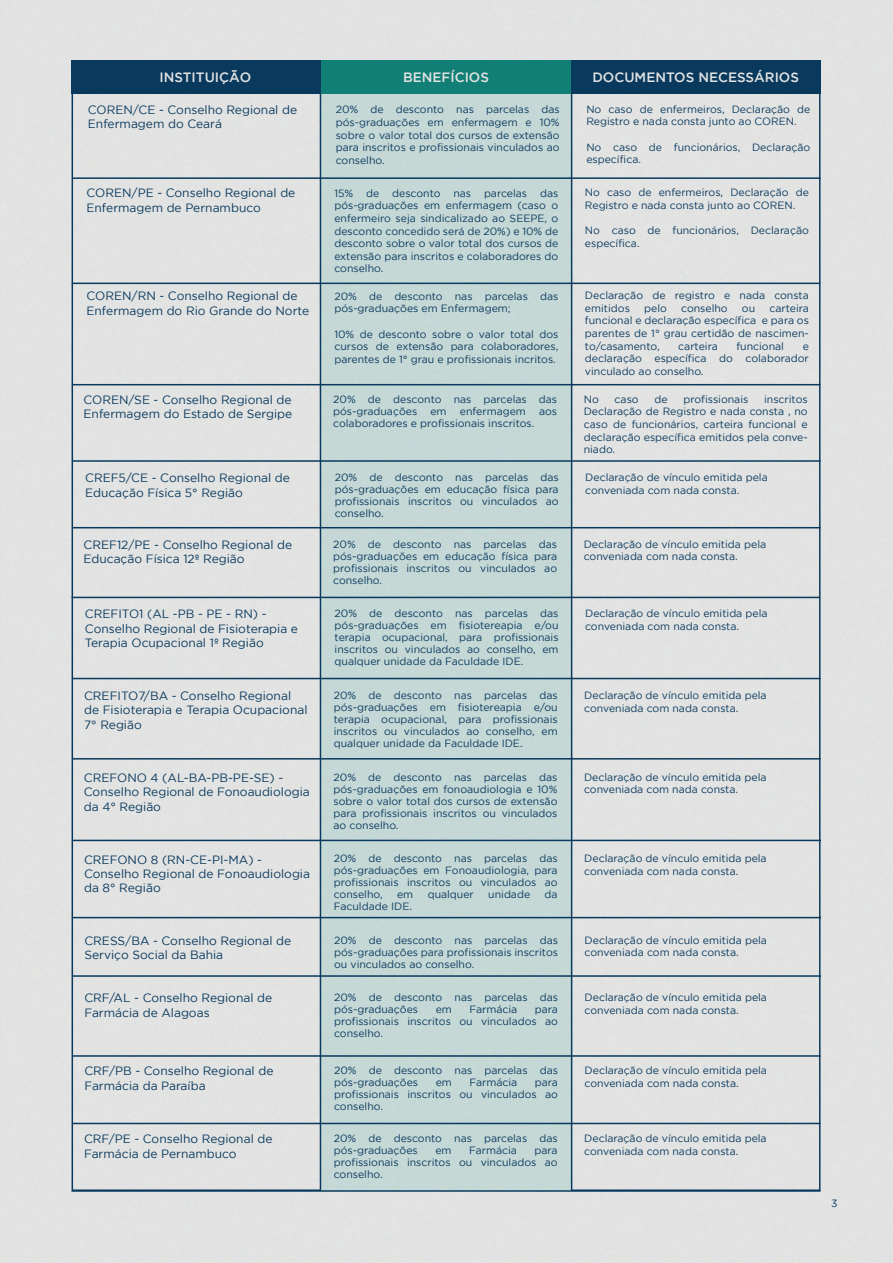
<style>
.page{position:relative;width:893px;height:1263px;background:#fff}
.page>*{position:absolute;margin:0;border:0;box-sizing:border-box;transform-origin:0 0}
.t1{font:500 13.5px "Gotham";color:#e3e4e3}
.t2{font:12px/14.4px "Gotham";color:#0a395e}
.t3{font:10.5px/12.6px "Gotham";color:#0a395e}
</style>
<div class="page">
<div style="left:0;top:0;width:869px;height:1263px;background:#e2e3e2"></div>
<div style="left:321px;top:94px;width:249px;height:1097px;background:#c5d8d6"></div>
<div style="left:72px;top:94px;width:249px;height:1096px;background:#e2e3e2"></div>
<div style="left:571px;top:94px;width:249px;height:1096px;background:#e2e3e2"></div>
<div style="left:72px;top:60px;width:249px;height:34px;background:#0a395e"></div>
<div style="left:321px;top:60px;width:250px;height:34px;background:#117f75"></div>
<div style="left:571px;top:60px;width:249px;height:34px;background:#0a395e"></div>
<hr style="left:72px;top:177px;width:748px;height:2px;background:#09395d">
<hr style="left:72px;top:283px;width:748px;height:1px;background:#09395d">
<hr style="left:72px;top:384px;width:748px;height:1px;background:#09395d">
<hr style="left:72px;top:460px;width:749px;height:2px;background:#09395d">
<hr style="left:72px;top:527px;width:749px;height:1px;background:#09395d">
<hr style="left:72px;top:597px;width:748px;height:1px;background:#09395d">
<hr style="left:72px;top:1190px;width:748px;height:2px;background:#09395d">
<hr style="left:72px;top:678px;width:748px;height:1px;background:#09395d">
<hr style="left:72px;top:758px;width:748px;height:1px;background:#09395d">
<hr style="left:72px;top:917px;width:749px;height:1px;background:#09395d">
<hr style="left:72px;top:840px;width:749px;height:1px;background:#09395d">
<hr style="left:72px;top:975px;width:749px;height:2px;background:#09395d">
<hr style="left:72px;top:1055px;width:748px;height:2px;background:#09395d">
<hr style="left:72px;top:1123px;width:748px;height:1px;background:#09395d">
<p class="t1" style="left:159px;top:69px;width:93px">INSTITUIÇÃO</p>
<p class="t1" style="left:403px;top:69px;width:87px">BENEFÍCIOS</p>
<p class="t1" style="left:592px;top:69px;width:208px">DOCUMENTOS NECESSÁRIOS</p>
<p class="t2" style="left:88px;top:102px;width:211px">COREN/CE - Conselho Regional de<br>Enfermagem do Ceará</p>
<p class="t3" style="left:336px;top:103px;width:225px;text-align:justify">20% de desconto nas parcelas das pós-graduações em enfermagem e 10% sobre o valor total dos cursos de extensão para inscritos e profissionais vinculados ao conselho.</p>
<p class="t3" style="left:586px;top:103px;width:225px">No caso de enfermeiros, Declaração de<br>Registro e nada consta junto ao COREN.</p>
<p class="t3" style="left:586px;top:140px;width:225px">No caso de funcionários, Declaração específica.</p>
<p class="t2" style="left:87px;top:186px;width:210px">COREN/PE - Conselho Regional de<br>Enfermagem de Pernambuco</p>
<p class="t3" style="left:334px;top:187px;width:225px;text-align:justify">15% de desconto nas parcelas das pós-graduações em enfermagem (caso o enfermeiro seja sindicalizado ao SEEPE, o desconto concedido será de 20%) e 10% de desconto sobre o valor total dos cursos de extensão para inscritos e colaboradores do conselho.</p>
<p class="t3" style="left:585px;top:186px;width:225px">No caso de enfermeiros, Declaração de<br>Registro e nada consta junto ao COREN.</p>
<p class="t3" style="left:585px;top:224px;width:225px">No caso de funcionários, Declaração específica.</p>
<p class="t2" style="left:87px;top:289px;width:224px">COREN/RN - Conselho Regional de<br>Enfermagem do Rio Grande do Norte</p>
<p class="t3" style="left:334px;top:290px;width:225px">20% de desconto nas parcelas das pós-graduações em Enfermagem;</p>
<p class="t3" style="left:334px;top:327px;width:225px;text-align:justify">10% de desconto sobre o valor total dos cursos de extensão para colaboradores, parentes de 1° grau e profissionais incritos.</p>
<p class="t2" style="left:84px;top:392px;width:210px">COREN/SE - Conselho Regional de<br>Enfermagem do Estado de Sergipe</p>
<p class="t3" style="left:333px;top:393px;width:225px;line-height:12px">20% de desconto nas parcelas das pós-graduações</p>
<p class="t3" style="left:430px;top:405px;width:18px">em</p>
<p class="t3" style="left:460px;top:405px;width:68px">enfermagem</p>
<p class="t3" style="left:539px;top:405px;width:20px">aos</p>
<p class="t3" style="left:333px;top:417px;width:203px">colaboradores e profissionais inscritos.</p>
<p class="t3" style="left:585px;top:289px;width:225px">Declaração de registro e nada consta emitidos</p>
<p class="t3" style="left:644px;top:302px;width:24px">pelo</p>
<p class="t3" style="left:681px;top:302px;width:48px">conselho</p>
<p class="t3" style="left:742px;top:302px;width:15px">ou</p>
<p class="t3" style="left:585px;top:302px;width:225px;text-align:justify;text-indent:184px">carteira funcional e declaração específica e para os parentes de 1° grau certidão de nascimen&shy;to/casamento,</p>
<p class="t3" style="left:678px;top:339px;width:41px">carteira</p>
<p class="t3" style="left:736px;top:339px;width:49px">funcional</p>
<p class="t3" style="left:585px;top:339px;width:225px;text-align:justify;text-indent:218px">e declaração específica do colaborador vinculado ao conselho.</p>
<p class="t3" style="left:584px;top:393px;width:17px">No</p>
<p class="t3" style="left:615px;top:393px;width:26px">caso</p>
<p class="t3" style="left:654px;top:393px;width:15px">de</p>
<p class="t3" style="left:683px;top:393px;width:66px">profissionais</p>
<p class="t3" style="left:584px;top:393px;width:225px;text-align:justify;text-indent:180px">inscritos Declaração de Registro e nada consta , no caso de funcionários, carteira funcional e declaração específica emitidos pela conve&shy;niado.</p>
<p class="t2" style="left:85px;top:471px;width:206px">CREF5/CE - Conselho Regional de<br>Educação Física 5° Região</p>
<p class="t3" style="left:335px;top:471px;width:225px;line-height:12px;text-align:justify">20% de desconto nas parcelas das pós-graduações em educação física para profissionais inscritos ou vinculados ao conselho.</p>
<p class="t3" style="left:585px;top:471px;width:184px">Declaração de vínculo emitida pela conveniada com nada consta.</p>
<p class="t2" style="left:84px;top:537px;width:210px">CREF12/PE - Conselho Regional de<br>Educação Física 12º Região</p>
<p class="t3" style="left:333px;top:538px;width:225px;line-height:12px;text-align:justify">20% de desconto nas parcelas das pós-graduações em educação física para profissionais inscritos ou vinculados ao conselho.</p>
<p class="t3" style="left:584px;top:537px;width:184px">Declaração de vínculo emitida pela conveniada com nada consta.</p>
<p class="t2" style="left:85px;top:607px;width:215px">CREFITO1 (AL -PB - PE - RN) -<br>Conselho Regional de Fisioterapia e<br>Terapia Ocupacional 1º Região</p>
<p class="t3" style="left:335px;top:607px;width:225px;line-height:12px;text-align:justify">20% de desconto nas parcelas das pós-graduações em fisiotereapia e/ou terapia ocupacional, para profissionais inscritos ou vinculados ao conselho, em qualquer unidade da Faculdade IDE.</p>
<p class="t3" style="left:585px;top:607px;width:184px">Declaração de vínculo emitida pela conveniada com nada consta.</p>
<p class="t2" style="left:84px;top:688px;width:225px">CREFITO7/BA - Conselho Regional de Fisioterapia e Terapia Ocupacional<br>7° Região</p>
<p class="t3" style="left:334px;top:689px;width:225px;line-height:12px;text-align:justify">20% de desconto nas parcelas das pós-graduações em fisiotereapia e/ou terapia ocupacional, para profissionais inscritos ou vinculados ao conselho, em qualquer unidade da Faculdade IDE.</p>
<p class="t3" style="left:584px;top:689px;width:184px">Declaração de vínculo emitida pela conveniada com nada consta.</p>
<p class="t2" style="left:84px;top:770px;width:227px">CREFONO 4 (AL-BA-PB-PE-SE) -<br>Conselho Regional de Fonoaudiologia da 4° Região</p>
<p class="t3" style="left:334px;top:771px;width:225px;line-height:12px;text-align:justify">20% de desconto nas parcelas das pós-graduações em fonoaudiologia e 10% sobre o valor total dos cursos de extensão para profissionais inscritos ou vinculados ao conselho.</p>
<p class="t3" style="left:584px;top:770px;width:184px">Declaração de vínculo emitida pela conveniada com nada consta.</p>
<p class="t2" style="left:84px;top:852px;width:227px">CREFONO 8 (RN-CE-PI-MA) -<br>Conselho Regional de Fonoaudiologia da 8° Região</p>
<p class="t3" style="left:334px;top:852px;width:225px;line-height:12px;text-align:justify">20% de desconto nas parcelas das pós-graduações em Fonoaudiologia, para profissionais inscritos ou vinculados ao conselho,</p>
<p class="t3" style="left:584px;top:852px;width:184px">Declaração de vínculo emitida pela conveniada com nada consta.</p>
<p class="t3" style="left:397px;top:888px;width:18px">em</p>
<p class="t3" style="left:428px;top:888px;width:48px">qualquer</p>
<p class="t3" style="left:488px;top:888px;width:43px">unidade</p>
<p class="t3" style="left:545px;top:888px;width:15px">da</p>
<p class="t3" style="left:334px;top:900px;width:80px">Faculdade IDE.</p>
<p class="t2" style="left:84px;top:933px;width:208px">CRESS/BA - Conselho Regional de<br>Serviço Social da Bahia</p>
<p class="t3" style="left:334px;top:934px;width:225px;line-height:12px;text-align:justify">20% de desconto nas parcelas das pós-graduações para profissionais inscritos ou vinculados ao conselho.</p>
<p class="t3" style="left:585px;top:933px;width:184px">Declaração de vínculo emitida pela conveniada com nada consta.</p>
<p class="t2" style="left:84px;top:991px;width:189px">CRF/AL - Conselho Regional de<br>Farmácia de Alagoas</p>
<p class="t3" style="left:334px;top:991px;width:225px;line-height:12px">20% de desconto nas parcelas das pós-graduações</p>
<p class="t3" style="left:585px;top:991px;width:184px">Declaração de vínculo emitida pela conveniada com nada consta.</p>
<p class="t3" style="left:436px;top:1003px;width:18px">em</p>
<p class="t3" style="left:469px;top:1003px;width:49px">Farmácia</p>
<p class="t3" style="left:334px;top:1003px;width:225px;line-height:12px;text-align:justify;text-indent:201px">para profissionais inscritos ou vinculados ao conselho.</p>
<p class="t2" style="left:84px;top:1064px;width:191px">CRF/PB - Conselho Regional de<br>Farmácia da Paraíba</p>
<p class="t3" style="left:334px;top:1064px;width:225px;line-height:12px">20% de desconto nas parcelas das pós-graduações</p>
<p class="t3" style="left:436px;top:1076px;width:18px">em</p>
<p class="t3" style="left:469px;top:1076px;width:49px">Farmácia</p>
<p class="t3" style="left:334px;top:1076px;width:225px;line-height:12px;text-align:justify;text-indent:201px">para profissionais inscritos ou vinculados ao conselho.</p>
<p class="t2" style="left:84px;top:1131px;width:190px">CRF/PE - Conselho Regional de<br>Farmácia de Pernambuco</p>
<p class="t3" style="left:334px;top:1132px;width:225px;line-height:12px">20% de desconto nas parcelas das pós-graduações</p>
<p class="t3" style="left:435px;top:1144px;width:18px">em</p>
<p class="t3" style="left:469px;top:1144px;width:49px">Farmácia</p>
<p class="t3" style="left:334px;top:1144px;width:225px;line-height:12px;text-align:justify;text-indent:201px">para profissionais inscritos ou vinculados ao conselho.</p>
<p class="t3" style="left:585px;top:1064px;width:184px">Declaração de vínculo emitida pela conveniada com nada consta.</p>
<p class="t3" style="left:584px;top:1132px;width:184px">Declaração de vínculo emitida pela conveniada com nada consta.</p>
<p class="t3" style="left:831px;top:1197px;width:8px">3</p>
</div>
